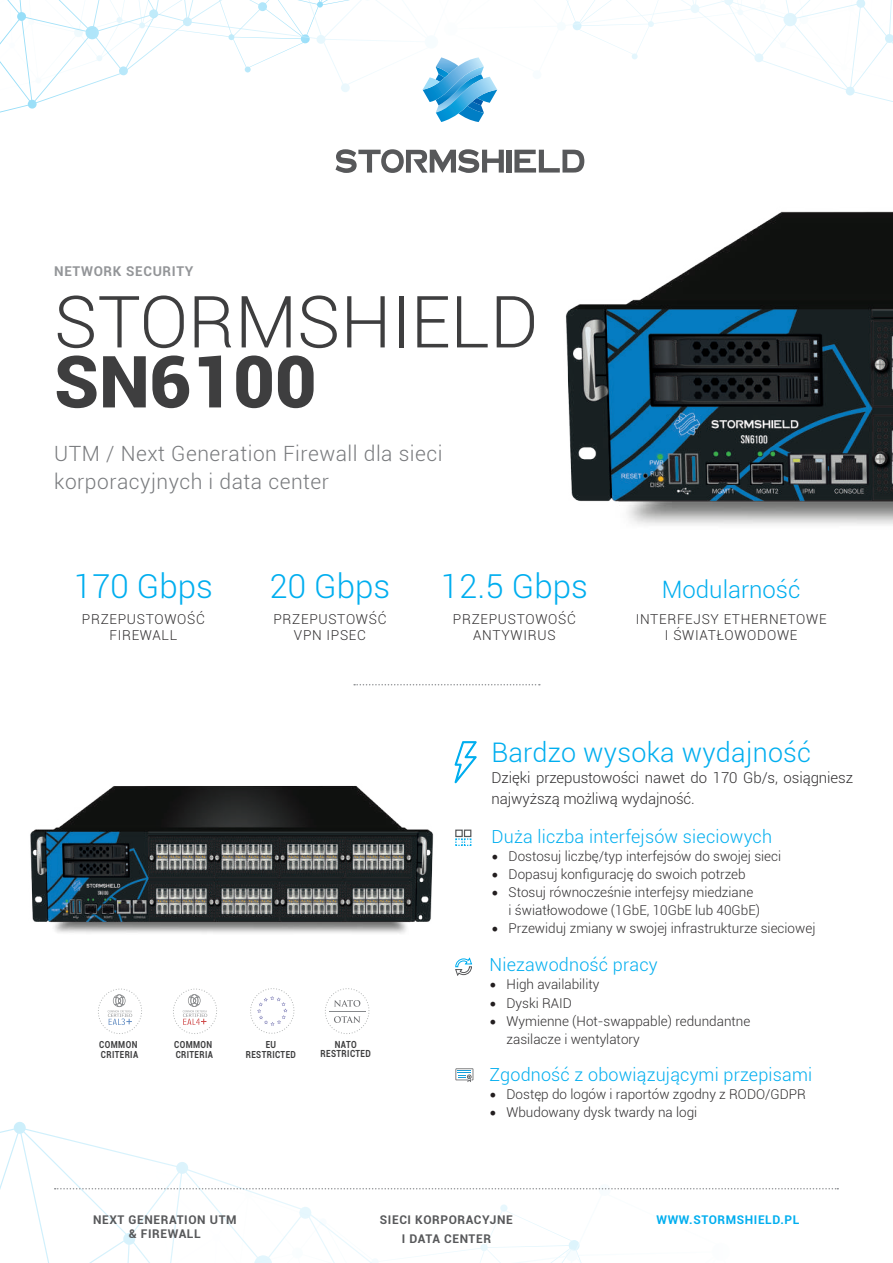
<style>
.page{position:relative;width:893px;height:1263px;background:#fff}
.page>*{position:absolute;margin:0;border:0;box-sizing:border-box;transform-origin:0 0}
.t1{font:300 72px "Roboto";color:#3e3e3f}
.t2{font:900 72px "Roboto";color:#3e3e3f}
.t3{font:300 33px "Roboto";color:#00aeef}
.t4{font:300 27px "Roboto";letter-spacing:.01em;color:#00aeef}
.t5{font:300 24px "Roboto";color:#00aeef}
.t6{font:300 21px/28.2px "Roboto";letter-spacing:.025em;color:#787a7d}
.t7{font:300 18px "Roboto";letter-spacing:.01em;color:#00aeef}
.t8{font:300 15px/21px "Roboto";letter-spacing:-.005em;color:#312f30}
.t9{font:300 13.65px/15px "Roboto";letter-spacing:.05em;color:#312f30;text-align:center}
.t10{font:300 13.5px/18px "Roboto";color:#312f30}
.t11{font:700 13.5px "Roboto";letter-spacing:.05em;color:#939598}
.t12{font:700 12px/14.7px "Roboto";letter-spacing:.05em;color:#57585a;text-align:center}
.t13{font:700 12px "Roboto";letter-spacing:.05em;color:#00aeef}
.t14{font:700 9.75px/9.4px "Roboto";letter-spacing:.05em;color:#3e3e3f;scale:.83 1}
.s1{font-family:"Minion Pro";font-weight:400;font-size:18px;color:#231f20}
</style>
<div class="page">
<svg style="left:0;top:0;width:308px;height:113px"></svg>
<svg style="left:308px;top:0;width:115px;height:92px"></svg>
<svg style="left:0;top:1122px;width:839px;height:141px"></svg>
<svg style="left:55px;top:1188px;width:783px;height:1px"></svg>
<div style="left:507px;top:150px;width:5px;height:23px;background:#57585a"></div>
<svg style="left:514px;top:150px;width:70px;height:23px"></svg>
<svg style="left:335px;top:149px;width:169px;height:24px"></svg>
<svg style="left:423px;top:0;width:470px;height:122px"></svg>
<svg style="left:454px;top:741px;width:23px;height:42px"></svg>
<svg style="left:354px;top:684px;width:186px;height:1px"></svg>
<div style="left:455px;top:829px;width:8px;height:8px;border:1px solid #57585a"></div>
<div style="left:464px;top:829px;width:7px;height:8px;border:1px solid #57585a"></div>
<svg style="left:455px;top:838px;width:17px;height:8px"></svg>
<svg style="left:455px;top:1068px;width:18px;height:14px"></svg>
<svg style="left:455px;top:958px;width:17px;height:18px"></svg>
<svg style="left:98px;top:988px;width:44px;height:46px"></svg>
<svg style="left:173px;top:988px;width:44px;height:46px"></svg>
<svg style="left:250px;top:988px;width:45px;height:46px"></svg>
<svg style="left:325px;top:988px;width:45px;height:46px"></svg>
<hr style="left:329px;top:1011px;width:36px;height:1px;background:#87898c">
<img style="left:30px;top:786px;width:404px;height:148px">
<img style="left:566px;top:211px;width:327px;height:314px">
<p class="t11" style="left:54px;top:261px;width:141px">NETWORK SECURITY</p>
<h1 class="t1" style="left:54px;top:272px;width:486px">STORMSHIELD</h1>
<h1 class="t2" style="left:54px;top:331px;width:264px">SN6100</h1>
<h3 class="t6" style="left:54px;top:439px;width:390px">UTM / Next Generation Firewall dla sieci korporacyjnych i data center</h3>
<h2 class="t3" style="left:74px;top:563px;width:141px">170 Gbps</h2>
<p class="t9" style="left:82px;top:612px;width:124px">PRZEPUSTOWOŚĆ<br>FIREWALL</p>
<h2 class="t3" style="left:270px;top:563px;width:122px">20 Gbps</h2>
<p class="t9" style="left:273px;top:612px;width:114px">PRZEPUSTOWŚĆ<br>VPN IPSEC</p>
<h2 class="t3" style="left:441px;top:563px;width:149px">12.5 Gbps</h2>
<p class="t9" style="left:453px;top:612px;width:124px">PRZEPUSTOWOŚĆ<br>ANTYWIRUS</p>
<h3 class="t5" style="left:662px;top:572px;width:140px">Modularność</h3>
<p class="t9" style="left:636px;top:612px;width:192px">INTERFEJSY ETHERNETOWE<br>I ŚWIATŁOWODOWE</p>
<p class="t14" style="left:99px;top:1040px;width:48px">COMMON<br>CRITERIA</p>
<p class="t14" style="left:174px;top:1040px;width:48px">COMMON<br>CRITERIA</p>
<p class="t14" style="left:246px;top:1040px;width:62px;text-align:center">EU<br>RESTRICTED</p>
<p class="t14" style="left:320px;top:1039px;width:62px;text-align:center">NATO<br>RESTRICTED</p>
<h3 class="t4" style="left:492px;top:734px;width:321px">Bardzo wysoka wydajność</h3>
<p class="t8" style="left:492px;top:767px;width:363px">Dzięki przepustowości nawet do 170 Gb/s, osiągniesz najwyższą możliwą wydajność.</p>
<h3 class="t7" style="left:492px;top:824px;width:282px">Duża liczba interfejsów sieciowych</h3>
<p class="t10" style="left:492px;top:846px;width:291px"><span class="s1">•</span> Dostosuj liczbę/typ interfejsów do swojej sieci</p>
<p class="t10" style="left:492px;top:864px;width:256px"><span class="s1">•</span> Dopasuj konfigurację do swoich potrzeb</p>
<p class="t10" style="left:509px;top:882px;width:253px;text-indent:-17px"><span class="s1">•</span> Stosuj równocześnie interfejsy miedziane<br>i światłowodowe (1GbE, 10GbE lub 40GbE)</p>
<p class="t10" style="left:492px;top:918px;width:325px"><span class="s1">•</span> Przewiduj zmiany w swojej infrastrukturze sieciowej</p>
<h3 class="t7" style="left:489px;top:953px;width:170px">Niezawodność pracy</h3>
<p class="t10" style="left:489px;top:975px;width:111px"><span class="s1">•</span> High availability</p>
<p class="t10" style="left:489px;top:993px;width:84px"><span class="s1">•</span> Dyski RAID</p>
<p class="t10" style="left:506px;top:1011px;width:245px;text-indent:-17px"><span class="s1">•</span> Wymienne (Hot-swappable) redundantne zasilacze i wentylatory</p>
<h3 class="t7" style="left:489px;top:1062px;width:324px">Zgodność z obowiązującymi przepisami</h3>
<p class="t10" style="left:489px;top:1084px;width:318px"><span class="s1">•</span> Dostęp do logów i raportów zgodny z RODO/GDPR</p>
<p class="t10" style="left:489px;top:1102px;width:209px"><span class="s1">•</span> Wbudowany dysk twardy na logi</p>
<p class="t12" style="left:93px;top:1211px;width:145px">NEXT GENERATION UTM &amp; FIREWALL</p>
<p class="t12" style="left:380px;top:1209px;width:134px;line-height:19.2px">SIECI KORPORACYJNE<br>I DATA CENTER</p>
<p class="t13" style="left:656px;top:1211px;width:144px">WWW.STORMSHIELD.PL</p>
</div>
